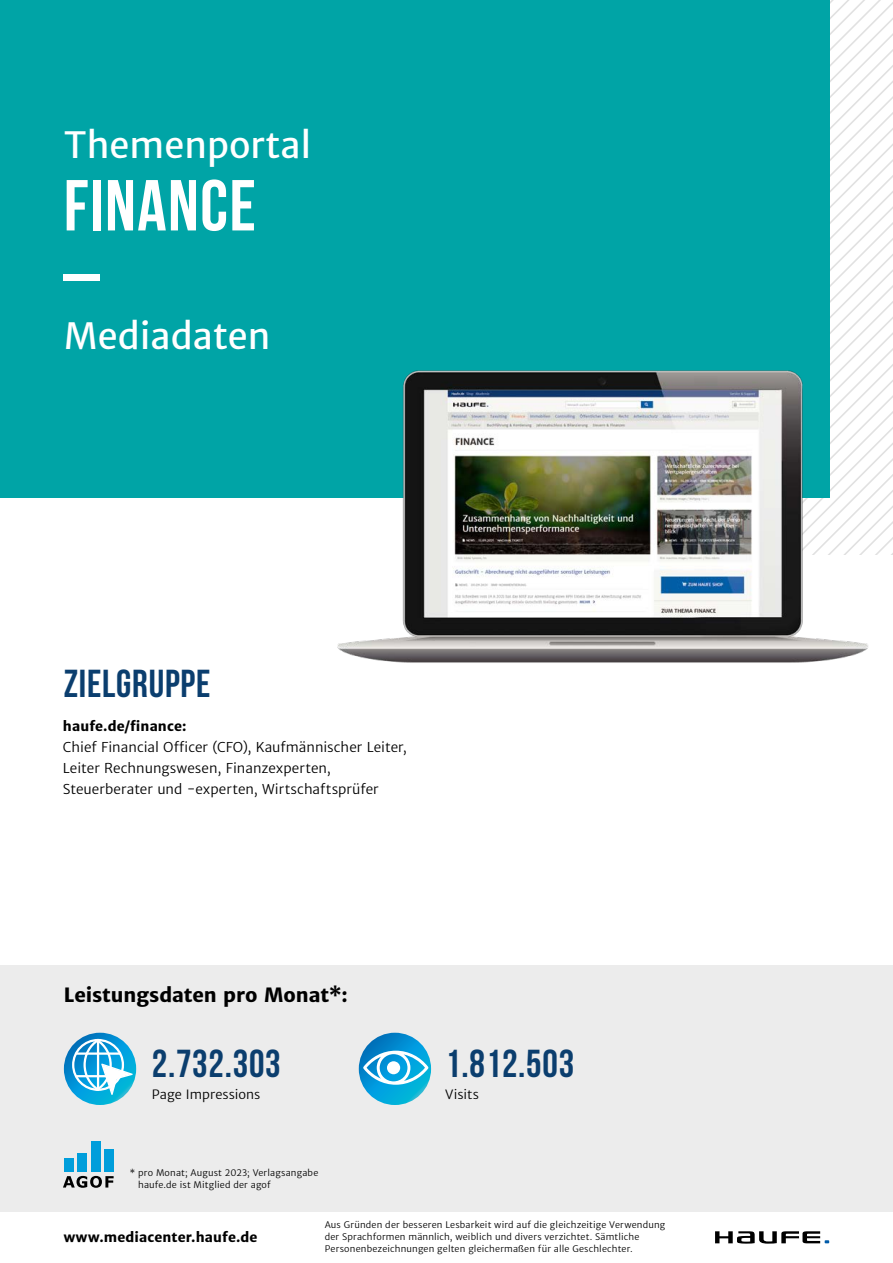
<style>
.page{position:relative;width:893px;height:1263px;background:#fff}
.page>*{position:absolute;margin:0;border:0;box-sizing:border-box;transform-origin:0 0}
.t1{font:700 72px/72px "Bebas Neue";letter-spacing:.02em;color:#fff}
.t2{font:700 39px "Bebas Neue";letter-spacing:.02em;color:#0b3e6e}
.t3{font:36px "Haufe Merriweather Sans";color:#fff}
.t4{font:700 19.5px "Haufe Merriweather Sans";letter-spacing:-.005em;color:#000}
.t5{font:13.5px/21px "Haufe Merriweather Sans Lt";color:#000}
.t6{font:700 13.5px "Haufe Merriweather Sans";letter-spacing:.01em;color:#000}
.t7{font:12.75px "Haufe Merriweather Sans Lt";letter-spacing:.005em;color:#000}
.t8{font:9px/12px "Haufe Merriweather Sans Lt";letter-spacing:.02em;color:#000}
</style>
<div class="page">
<svg style="left:829px;top:0;width:64px;height:555px"></svg>
<div style="left:0;top:0;width:829px;height:497px;background:#00a4a6"></div>
<svg style="left:715px;top:1231px;width:114px;height:13px"></svg>
<img style="left:337px;top:370px;width:539px;height:293px">
<div style="left:0;top:965px;width:893px;height:247px;background:#ececec"></div>
<div style="left:64px;top:1158px;width:10px;height:14px;background:#009edb"></div>
<div style="left:78px;top:1153px;width:9px;height:19px;background:#009edb"></div>
<div style="left:104px;top:1149px;width:10px;height:23px;background:#009edb"></div>
<div style="left:91px;top:1141px;width:9px;height:31px;background:#009edb"></div>
<svg style="left:63px;top:1176px;width:51px;height:12px"></svg>
<svg style="left:64px;top:1033px;width:72px;height:72px"></svg>
<svg style="left:72px;top:1039px;width:61px;height:56px;background:#5dbee5"></svg>
<svg style="left:359px;top:1033px;width:72px;height:72px;background:#0399d3"></svg>
<svg style="left:363px;top:1051px;width:65px;height:34px;background:#51b9e4"></svg>
<div style="left:388px;top:1062px;width:10px;height:10px;background:#fff;border-radius:50%"></div>
<h3 class="t3" style="left:64px;top:123px;width:249px">Themenportal</h3>
<h1 class="t1" style="left:64px;top:169px;width:194px">FINANCE –</h1>
<h3 class="t3" style="left:64px;top:314px;width:208px">Mediadaten</h3>
<h2 class="t2" style="left:64px;top:662px;width:148px">ZIELGRUPPE</h2>
<h3 class="t6" style="left:63px;top:718px;width:125px">haufe.de/finance:</h3>
<h3 class="t5" style="left:63px;top:737px;width:345px">Chief Financial Officer (CFO), Kaufmännischer Leiter,<br>Leiter Rechnungswesen, Finanzexperten,<br>Steuerberater und -experten, Wirtschaftsprüfer</h3>
<h3 class="t4" style="left:64px;top:983px;width:285px">Leistungsdaten pro Monat*:</h3>
<h2 class="t2" style="left:152px;top:1042px;width:130px">2.732.303</h2>
<h3 class="t7" style="left:152px;top:1087px;width:110px">Page Impressions</h3>
<p class="t8" style="left:138px;top:1166px;width:182px;text-indent:-8px">* pro Monat; August 2023; Verlagsangabe haufe.de ist Mitglied der agof</p>
<h2 class="t2" style="left:445px;top:1042px;width:130px">1.812.503</h2>
<h3 class="t7" style="left:445px;top:1087px;width:35px">Visits</h3>
<h3 class="t6" style="left:64px;top:1228px;width:195px">www.mediacenter.haufe.de</h3>
<p class="t8" style="left:325px;top:1219px;width:342px">Aus Gründen der besseren Lesbarkeit wird auf die gleichzeitige Verwendung der Sprachformen männlich, weiblich und divers verzichtet. Sämtliche<br>Personenbezeichnungen gelten gleichermaßen für alle Geschlechter.</p>
</div>
